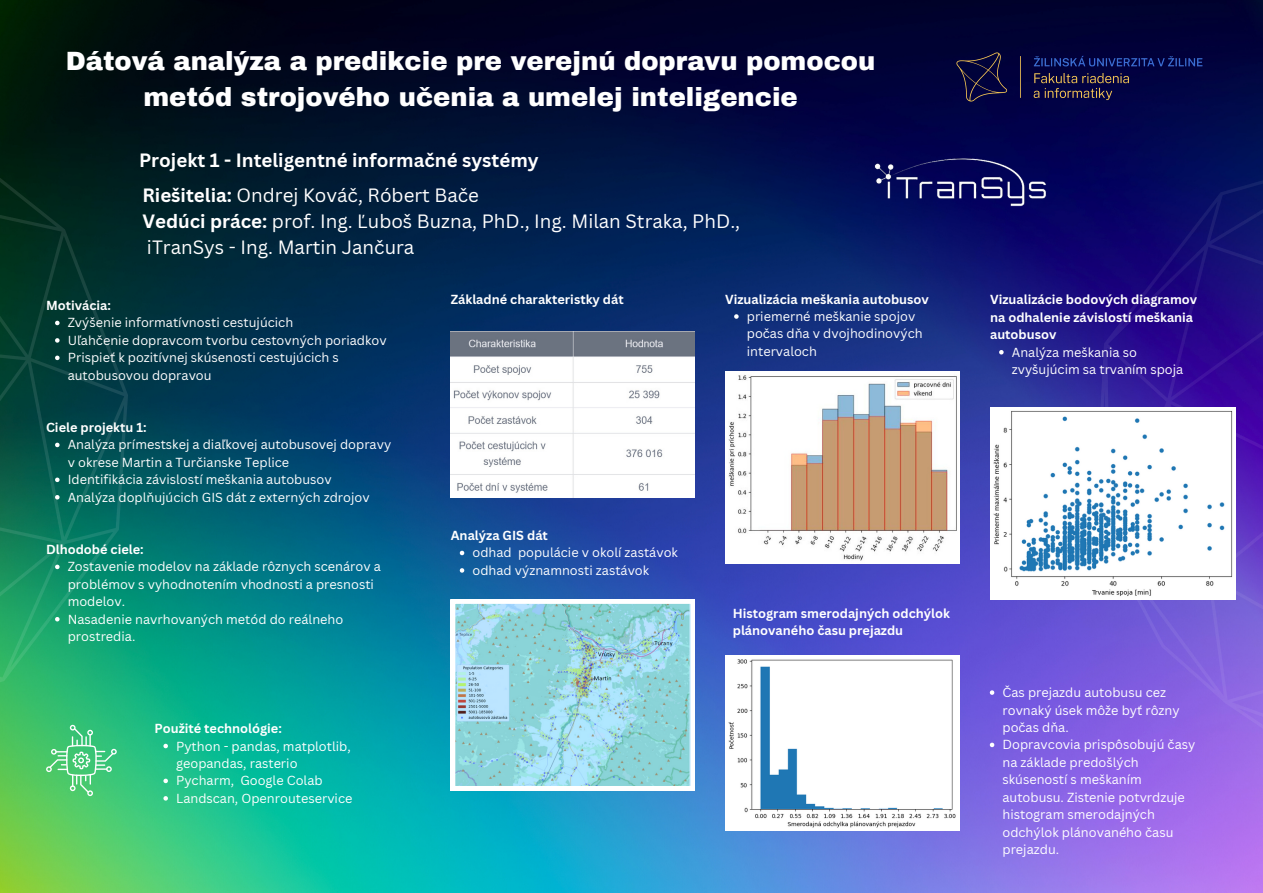
<style>
.page{position:relative;width:1263px;height:893px;background:#fff}
.page>*{position:absolute;margin:0;border:0;box-sizing:border-box;transform-origin:0 0}
.t1{font:900 25.8px/36px "Archivo";color:#fff;text-align:center}
.t2{font:18.75px/25.9px "Canva Sans";color:#fff}
.t3{font:700 18.75px "Canva Sans";color:#fff}
.t4{font:12.75px/17.4px "Canva Sans";color:#fff}
.t5{font:700 12.75px/17.4px "Canva Sans";color:#fff}
.s1{font-weight:700}
</style>
<div class="page">
<img style="left:0;top:0;width:1263px;height:893px">
<svg style="left:1096px;top:138px;width:167px;height:632px;background:#442ca3"></svg>
<svg style="left:0;top:103px;width:128px;height:633px;background:#0a5c45"></svg>
<svg style="left:46px;top:725px;width:71px;height:71px;background:#58cd84"></svg>
<img style="left:932px;top:29px;width:294px;height:97px">
<img style="left:451px;top:332px;width:244px;height:165px">
<img style="left:725px;top:371px;width:234px;height:192px">
<svg style="left:451px;top:599px;width:244px;height:191px;background:#9dd7df"></svg>
<img style="left:725px;top:655px;width:234px;height:175px">
<img style="left:858px;top:138px;width:221px;height:91px">
<img style="left:990px;top:407px;width:246px;height:192px">
<svg style="left:55px;top:443px;width:5px;height:4px"></svg>
<svg style="left:55px;top:477px;width:5px;height:5px"></svg>
<svg style="left:55px;top:495px;width:5px;height:4px"></svg>
<svg style="left:55px;top:564px;width:5px;height:5px"></svg>
<svg style="left:55px;top:617px;width:5px;height:4px"></svg>
<svg style="left:55px;top:321px;width:5px;height:4px"></svg>
<svg style="left:55px;top:338px;width:5px;height:5px"></svg>
<svg style="left:55px;top:355px;width:5px;height:5px"></svg>
<svg style="left:163px;top:744px;width:5px;height:4px"></svg>
<svg style="left:163px;top:778px;width:5px;height:5px"></svg>
<svg style="left:163px;top:796px;width:5px;height:4px"></svg>
<svg style="left:999px;top:350px;width:4px;height:4px"></svg>
<svg style="left:734px;top:314px;width:5px;height:5px"></svg>
<svg style="left:460px;top:551px;width:4px;height:4px"></svg>
<svg style="left:460px;top:568px;width:4px;height:4px"></svg>
<svg style="left:990px;top:690px;width:4px;height:5px"></svg>
<svg style="left:990px;top:742px;width:4px;height:5px"></svg>
<h4 class="t1" style="left:66px;top:43px;width:811px">Dátová analýza a predikcie pre verejnú dopravu pomocou metód strojového učenia a umelej inteligencie</h4>
<p class="t3" style="left:139px;top:147px;width:401px">Projekt 1 - Inteligentné informačné systémy</p>
<p class="t2" style="left:142px;top:182px;width:599px"><span class="s1">Riešitelia:</span> Ondrej Kováč, Róbert Bače<br><span class="s1">Vedúci práce:</span> prof. Ing. Ľuboš Buzna, PhD., Ing. Milan Straka, PhD., iTranSys - Ing. Martin Jančura</p>
<p class="t5" style="left:46px;top:296px;width:66px">Motivácia:</p>
<p class="t4" style="left:68px;top:314px;width:227px">Zvýšenie informatívnosti cestujúcich</p>
<p class="t4" style="left:68px;top:331px;width:320px">Uľahčenie dopravcom tvorbu cestovných poriadkov</p>
<h4 class="t4" style="left:68px;top:349px;width:273px">Prispieť k pozitívnej skúsenosti cestujúcich s autobusovou dopravou</h4>
<h4 class="t5" style="left:46px;top:418px;width:102px">Ciele projektu 1:</h4>
<h4 class="t4" style="left:68px;top:436px;width:325px">Analýza prímestskej a diaľkovej autobusovej dopravy v okrese Martin a Turčianske Teplice</h4>
<p class="t4" style="left:68px;top:471px;width:266px">Identifikácia závislostí meškania autobusov</p>
<h4 class="t4" style="left:68px;top:488px;width:303px">Analýza doplňujúcich GIS dát z externých zdrojov</h4>
<p class="t5" style="left:46px;top:540px;width:99px">Dlhodobé ciele:</p>
<p class="t4" style="left:68px;top:558px;width:315px">Zostavenie modelov na základe rôznych scenárov a problémov s vyhodnotením vhodnosti a presnosti modelov.</p>
<p class="t4" style="left:68px;top:610px;width:277px">Nasadenie navrhovaných metód do reálneho prostredia.</p>
<p class="t5" style="left:154px;top:719px;width:129px">Použité technológie:</p>
<h4 class="t4" style="left:176px;top:737px;width:176px">Python - pandas, matplotlib, geopandas, rasterio</h4>
<p class="t4" style="left:176px;top:772px;width:148px">Pycharm, Google Colab</p>
<p class="t4" style="left:176px;top:789px;width:178px">Landscan, Openrouteservice</p>
<p class="t5" style="left:451px;top:291px;width:174px">Základné charakteristky dát</p>
<p class="t5" style="left:725px;top:290px;width:205px">Vizualizácia meškania autobusov</p>
<p class="t4" style="left:747px;top:307px;width:177px">priemerné meškanie spojov počas dňa v dvojhodinových intervaloch</p>
<h4 class="t5" style="left:451px;top:526px;width:99px">Analýza GIS dát</h4>
<p class="t4" style="left:472px;top:544px;width:41px">odhad</p>
<p class="t4" style="left:472px;top:544px;width:207px;text-indent:46px">populácie v okolí zastávok odhad významnosti zastávok</p>
<p class="t5" style="left:733px;top:604px;width:219px">Histogram smerodajných odchýlok plánovaného času prejazdu</p>
<h4 class="t5" style="left:990px;top:291px;width:209px">Vizualizácie bodových diagramov na odhalenie závislostí meškania autobusov</h4>
<p class="t4" style="left:1012px;top:343px;width:173px">Analýza meškania so zvyšujúcim sa trvaním spoja</p>
<p class="t4" style="left:1002px;top:683px;width:179px">Čas prejazdu autobusu cez rovnaký úsek môže byť rôzny počas dňa.</p>
<h4 class="t4" style="left:1002px;top:736px;width:194px">Dopravcovia prispôsobujú časy na základe predošlých skúseností s meškaním autobusu. Zistenie potvrdzuje histogram smerodajných odchýlok plánovaného času prejazdu.</h4>
</div>
